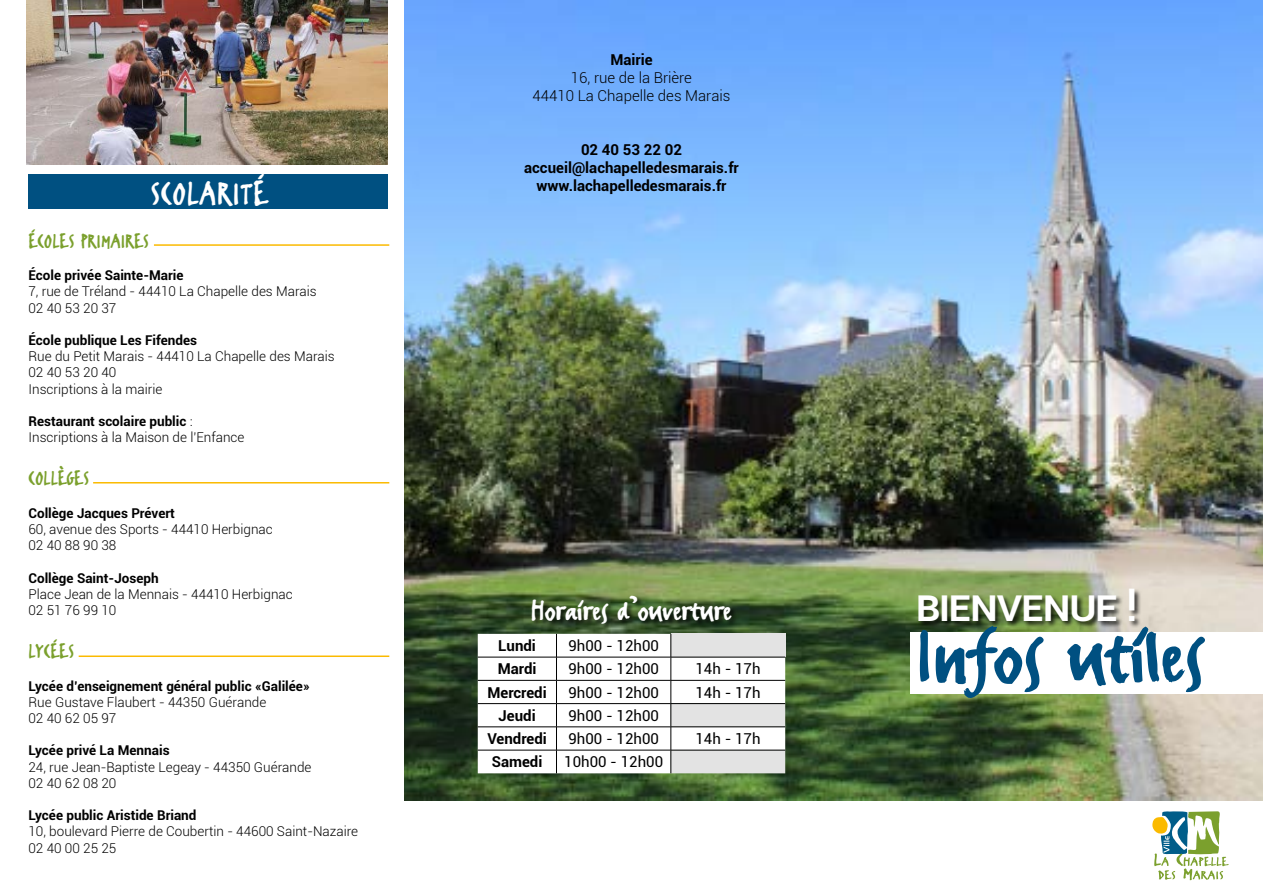
<style>
.page{position:relative;width:1263px;height:893px;background:#fff}
.page>*{position:absolute;margin:0;border:0;box-sizing:border-box;transform-origin:0 0}
.t1{font:90px "Erikrighthand";color:#005081}
.t2{font:500 45px "Roboto";letter-spacing:-.05em;color:#fff}
.t3{font:37.5px "Erikrighthand";letter-spacing:.015em;color:#fff}
.t4{font:33px "Erikrighthand";color:#fff}
.t5{font:22.5px "Erikrighthand";color:#7ba02d}
.t6{font:700 15px/18px "Roboto";color:#000;text-align:center}
.t7{font:15px "Roboto";color:#000}
.t8{font:300 15px/18px "Roboto";color:#000;text-align:center}
.t9{font:300 13.5px/16.2px "Roboto";color:#000}
.t10{font:700 13.5px "Roboto";color:#000}
.s1{font-weight:700}
</style>
<div class="page">
<img style="left:27px;top:0;width:361px;height:164px">
<img style="left:405px;top:0;width:858px;height:800px">
<svg style="left:1152px;top:811px;width:77px;height:69px"></svg>
<div style="left:910px;top:632px;width:353px;height:61px;background:#fff"></div>
<div style="left:918px;top:589px;width:223px;height:40px;background:#000;opacity:.75"></div>
<div style="left:531px;top:594px;width:208px;height:37px;background:#000;opacity:.75"></div>
<svg style="left:478px;top:634px;width:307px;height:139px"></svg>
<div style="left:28px;top:174px;width:360px;height:35px;background:#005081"></div>
<hr style="left:79px;top:655px;width:310px;height:2px;background:#fbba00">
<hr style="left:93px;top:482px;width:296px;height:1px;background:#fbba00">
<hr style="left:154px;top:244px;width:235px;height:2px;background:#fbba00">
<h3 class="t3" style="left:150px;top:172px;width:119px">SCOLARITÉ</h3>
<h3 class="t5" style="left:28px;top:228px;width:122px">ÉCOLES PRIMAIRES</h3>
<p class="t10" style="left:28px;top:266px;width:157px">École privée Sainte-Marie</p>
<p class="t9" style="left:28px;top:283px;width:290px">7, rue de Tréland - 44410 La Chapelle des Marais<br>02 40 53 20 37</p>
<p class="t10" style="left:28px;top:331px;width:170px">École publique Les Fifendes</p>
<p class="t9" style="left:28px;top:348px;width:308px">Rue du Petit Marais - 44410 La Chapelle des Marais<br>02 40 53 20 40<br>Inscriptions à la mairie</p>
<p class="t9" style="left:28px;top:413px;width:217px"><span class="s1">Restaurant scolaire public</span> :<br>Inscriptions à la Maison de l’Enfance</p>
<h3 class="t5" style="left:28px;top:466px;width:62px">COLLÈGES</h3>
<p class="t10" style="left:28px;top:503px;width:148px">Collège Jacques Prévert</p>
<p class="t9" style="left:28px;top:521px;width:246px">60, avenue des Sports - 44410 Herbignac<br>02 40 88 90 38</p>
<p class="t10" style="left:28px;top:568px;width:132px">Collège Saint-Joseph</p>
<p class="t9" style="left:28px;top:585px;width:266px">Place Jean de la Mennais - 44410 Herbignac<br>02 51 76 99 10</p>
<h3 class="t5" style="left:28px;top:639px;width:47px">LYCÉES</h3>
<p class="t10" style="left:28px;top:676px;width:283px">Lycée d’enseignement général public «Galilée»</p>
<p class="t9" style="left:28px;top:693px;width:239px">Rue Gustave Flaubert - 44350 Guérande<br>02 40 62 05 97</p>
<p class="t10" style="left:28px;top:741px;width:143px">Lycée privé La Mennais</p>
<p class="t9" style="left:28px;top:758px;width:285px">24, rue Jean-Baptiste Legeay - 44350 Guérande<br>02 40 62 08 20</p>
<p class="t10" style="left:28px;top:806px;width:170px">Lycée public Aristide Briand</p>
<p class="t9" style="left:28px;top:823px;width:331px">10, boulevard Pierre de Coubertin - 44600 Saint-Nazaire<br>02 40 00 25 25</p>
<p class="t6" style="left:610px;top:50px;width:44px">Mairie</p>
<p class="t8" style="left:532px;top:68px;width:200px">16, rue de la Brière<br>44410 La Chapelle des Marais</p>
<p class="t6" style="left:524px;top:140px;width:216px">02 40 53 22 02 accueil@lachapelledesmarais.fr www.lachapelledesmarais.fr</p>
<h3 class="t4" style="left:531px;top:591px;width:202px">Horaires d’ouverture</h3>
<p class="t6" style="left:498px;top:636px;width:39px">Lundi</p>
<p class="t7" style="left:568px;top:635px;width:92px">9h00 - 12h00</p>
<p class="t6" style="left:498px;top:659px;width:40px">Mardi</p>
<p class="t7" style="left:568px;top:658px;width:92px">9h00 - 12h00</p>
<p class="t7" style="left:695px;top:658px;width:67px">14h - 17h</p>
<p class="t6" style="left:487px;top:683px;width:61px">Mercredi</p>
<p class="t7" style="left:568px;top:682px;width:92px">9h00 - 12h00</p>
<p class="t7" style="left:695px;top:682px;width:67px">14h - 17h</p>
<p class="t6" style="left:499px;top:706px;width:39px">Jeudi</p>
<p class="t7" style="left:568px;top:705px;width:92px">9h00 - 12h00</p>
<p class="t6" style="left:487px;top:729px;width:61px">Vendredi</p>
<p class="t7" style="left:568px;top:728px;width:92px">9h00 - 12h00</p>
<p class="t7" style="left:695px;top:728px;width:67px">14h - 17h</p>
<p class="t6" style="left:492px;top:752px;width:52px">Samedi</p>
<p class="t7" style="left:564px;top:751px;width:100px">10h00 - 12h00</p>
<h2 class="t2" style="left:915px;top:573px;width:224px">bienvenue !</h2>
<h1 class="t1" style="left:915px;top:604px;width:291px">Infos utiles</h1>
</div>
